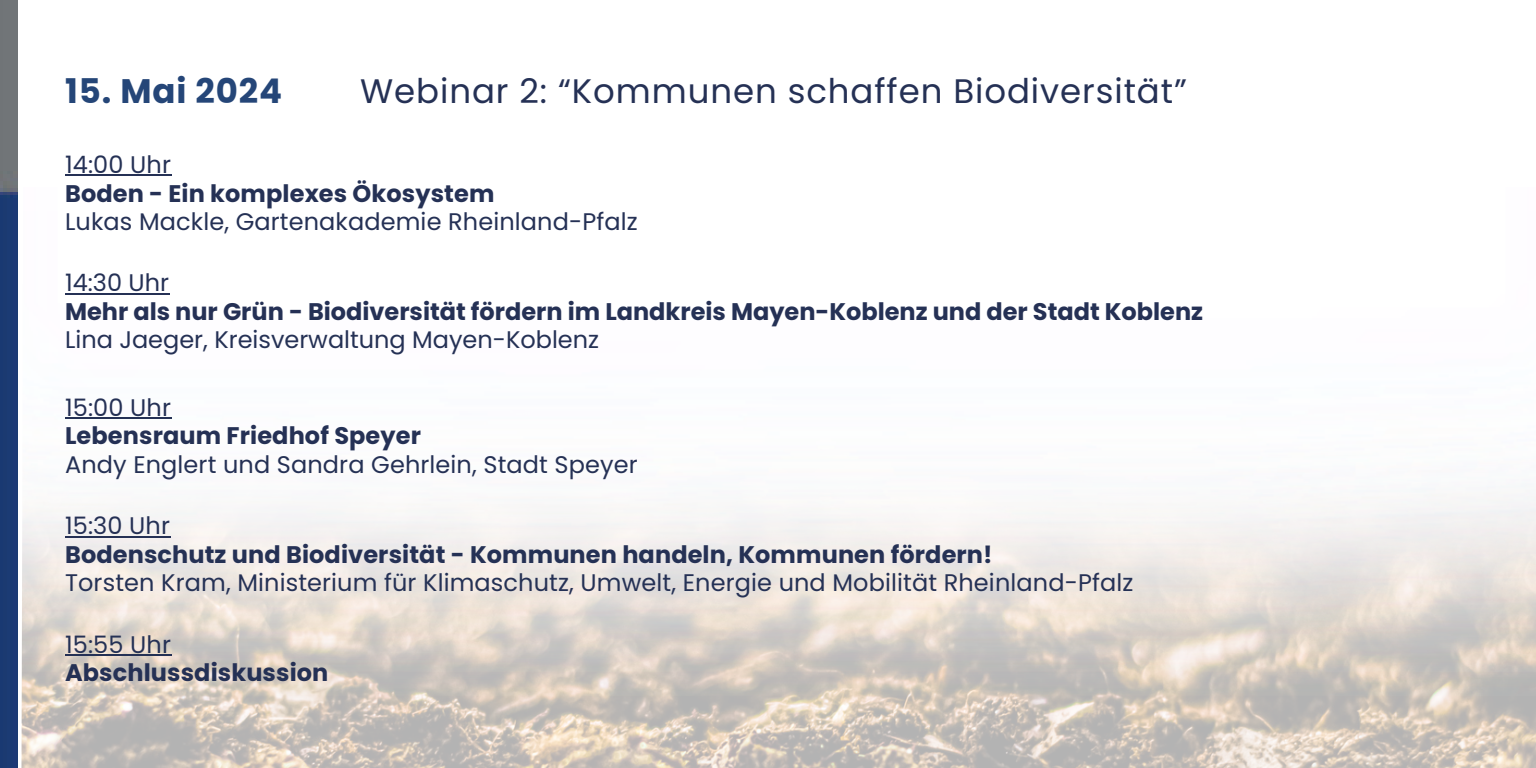
<style>
.page{position:relative;width:1536px;height:768px;background:#fff}
.page>*{position:absolute;margin:0;border:0;box-sizing:border-box;transform-origin:0 0}
.t1{font:34px "Poppins";letter-spacing:.025em;color:#253155}
.t2{font:700 34px "Poppins";letter-spacing:.025em;color:#254678}
.t3{font:24px "Poppins";letter-spacing:.005em;color:#253155}
.t4{font:700 24px "Poppins";letter-spacing:.005em;color:#253155}
</style>
<div class="page">
<img style="left:27px;top:696px;width:1509px;height:72px">
<img style="left:27px;top:672px;width:1509px;height:24px">
<img style="left:27px;top:293px;width:1509px;height:379px">
<svg style="left:21px;top:510px;width:6px;height:258px"></svg>
<img style="left:0;top:0;width:18px;height:768px">
<hr style="left:65px;top:175px;width:106px;height:1px;background:#253155">
<hr style="left:65px;top:417px;width:106px;height:2px;background:#253155">
<hr style="left:65px;top:536px;width:105px;height:1px;background:#253155">
<hr style="left:65px;top:293px;width:104px;height:1px;background:#253155">
<hr style="left:65px;top:654px;width:106px;height:2px;background:#253155">
<h1 class="t2" style="left:65px;top:67px;width:219px">15. Mai 2024</h1>
<h1 class="t1" style="left:360px;top:67px;width:828px">Webinar 2: “Kommunen schaffen Biodiversität”</h1>
<p class="t3" style="left:65px;top:148px;width:107px">14:00 Uhr</p>
<p class="t4" style="left:65px;top:176px;width:431px">Boden - Ein komplexes Ökosystem</p>
<p class="t3" style="left:65px;top:205px;width:574px">Lukas Mackle, Gartenakademie Rheinland-Pfalz</p>
<p class="t3" style="left:65px;top:266px;width:106px">14:30 Uhr</p>
<p class="t4" style="left:65px;top:295px;width:1140px">Mehr als nur Grün - Biodiversität fördern im Landkreis Mayen-Koblenz und der Stadt Koblenz</p>
<p class="t3" style="left:65px;top:323px;width:536px">Lina Jaeger, Kreisverwaltung Mayen-Koblenz</p>
<p class="t3" style="left:65px;top:391px;width:107px">15:00 Uhr</p>
<p class="t4" style="left:65px;top:419px;width:357px">Lebensraum Friedhof Speyer</p>
<p class="t3" style="left:65px;top:448px;width:574px">Andy Englert und Sandra Gehrlein, Stadt Speyer</p>
<p class="t3" style="left:65px;top:509px;width:106px">15:30 Uhr</p>
<p class="t4" style="left:65px;top:538px;width:929px">Bodenschutz und Biodiversität - Kommunen handeln, Kommunen fördern!</p>
<p class="t3" style="left:65px;top:566px;width:1070px">Torsten Kram, Ministerium für Klimaschutz, Umwelt, Energie und Mobilität Rheinland-Pfalz</p>
<p class="t3" style="left:65px;top:628px;width:107px">15:55 Uhr</p>
<p class="t4" style="left:65px;top:656px;width:265px">Abschlussdiskussion</p>
</div>
